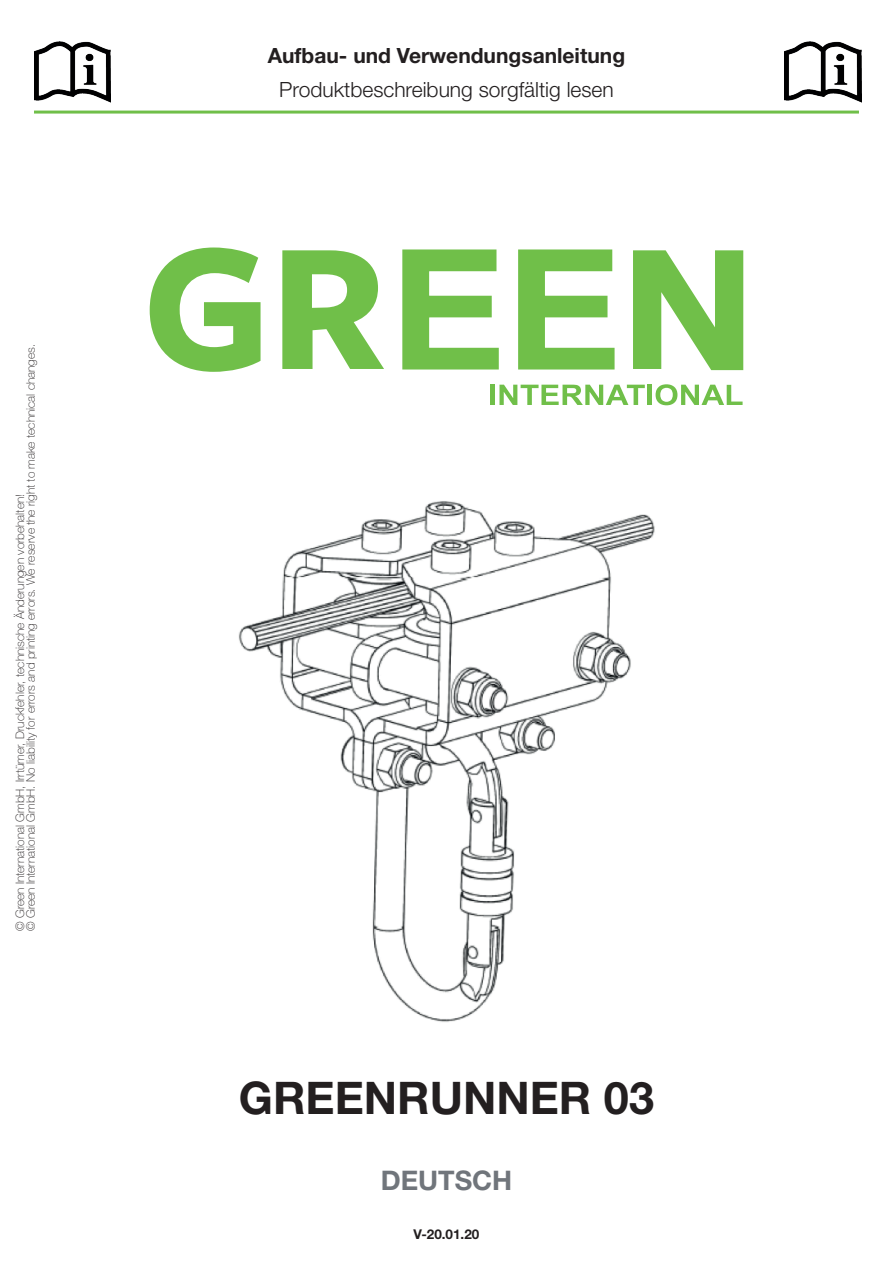
<style>
.page{position:relative;width:893px;height:1263px;background:#fff}
.page>*{position:absolute;margin:0;border:0;box-sizing:border-box;transform-origin:0 0}
.t1{font:700 45px "Helvetica Neue LT Std";color:#231f20}
.t2{font:700 27px "Helvetica Neue LT Std";color:#70757b}
.t3{font:300 21px "Helvetica Neue LT Std";color:#231f20}
.t4{font:700 21px "Helvetica Neue LT Std";color:#231f20}
.t5{font:700 13.5px "Helvetica Neue LT Std";color:#231f20}
.t6{font:100 11.7px/10.5px "Helvetica Neue LT Std";color:#231f20}
</style>
<div class="page">
<svg style="left:150px;top:247px;width:111px;height:125px"></svg>
<svg style="left:282px;top:250px;width:102px;height:119px"></svg>
<svg style="left:633px;top:250px;width:110px;height:120px"></svg>
<svg style="left:402px;top:249px;width:97px;height:121px"></svg>
<svg style="left:518px;top:249px;width:97px;height:121px"></svg>
<hr style="left:491px;top:385px;width:4px;height:20px;background:#70bf49">
<svg style="left:499px;top:385px;width:146px;height:20px"></svg>
<hr style="left:648px;top:385px;width:4px;height:20px;background:#70bf49">
<svg style="left:656px;top:384px;width:87px;height:21px"></svg>
<img style="left:784px;top:42px;width:77px;height:61px">
<img style="left:34px;top:42px;width:77px;height:61px">
<hr style="left:34px;top:111px;width:825px;height:3px;background:#70bf49">
<img style="left:238px;top:501px;width:417px;height:521px">
<p class="t6" style="left:15px;top:931px;width:589px;rotate:-90deg">© Green International GmbH, Irrtümer, Druckfehler, technische Änderungen vorbehalten!<br>© Green International GmbH. No liability for errors and printing errors. We reserve the right to make technical changes.</p>
<h3 class="t4" style="left:268px;top:42px;width:359px">Aufbau- und Verwendungsanleitung</h3>
<h3 class="t3" style="left:279px;top:77px;width:336px">Produktbeschreibung sorgfältig lesen</h3>
<h1 class="t1" style="left:239px;top:1070px;width:417px">GREENRUNNER 03</h1>
<h2 class="t2" style="left:381px;top:1163px;width:133px">DEUTSCH</h2>
<p class="t5" style="left:414px;top:1225px;width:67px">V-20.01.20</p>
</div>
